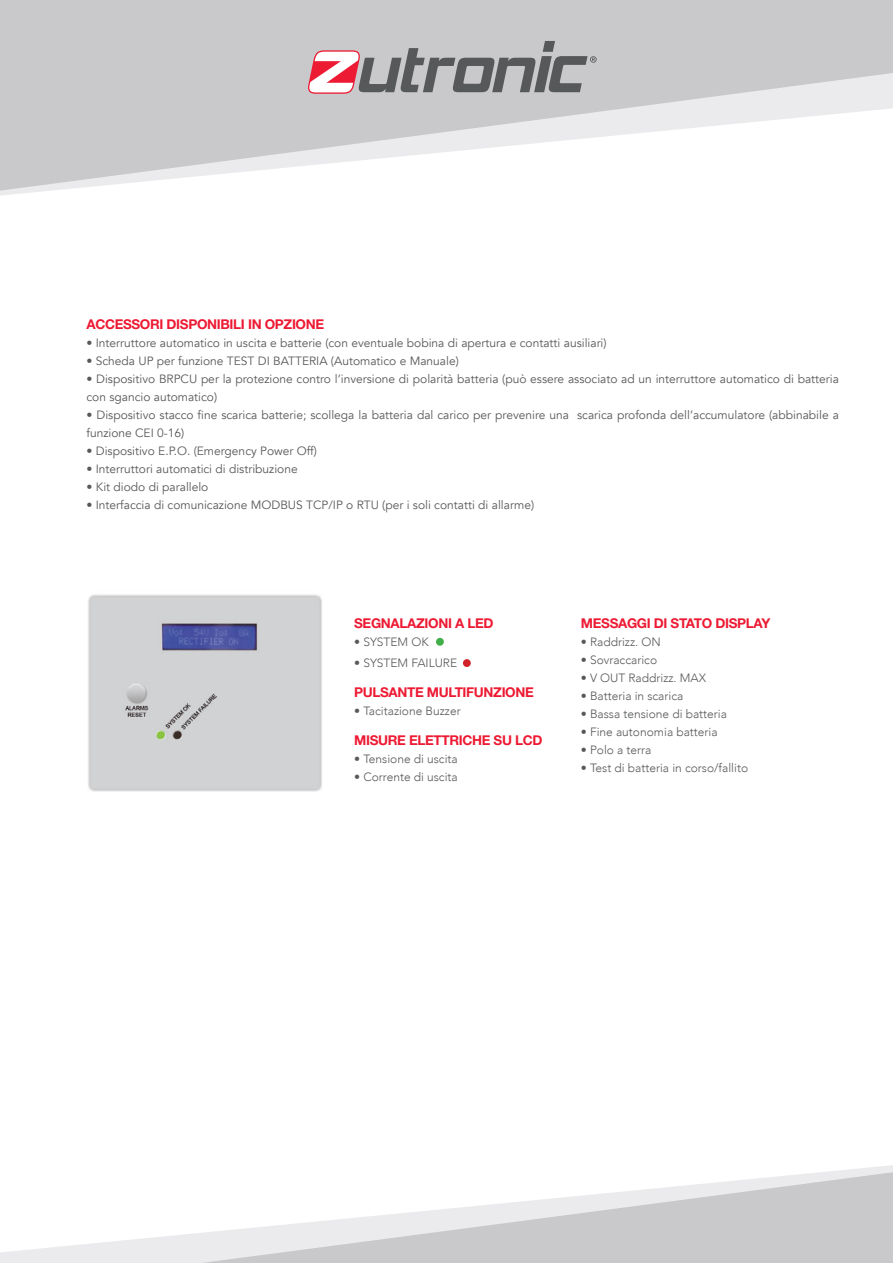
<style>
.page{position:relative;width:893px;height:1263px;background:#fff}
.page>*{position:absolute;margin:0;border:0;box-sizing:border-box;transform-origin:0 0}
.t1{font:700 13.5px "Helvetica Neue LT Std";letter-spacing:-.025em;color:#ed1a33}
.t2{font:12px/18px "Avenir";color:#57585a}
.t3{font:300 12px "Avenir";color:#57585a}
</style>
<div class="page">
<div style="left:436px;top:638px;width:8px;height:8px;background:#40ae49;border-radius:50%"></div>
<div style="left:463px;top:659px;width:8px;height:8px;background:#d1232a;border-radius:50%"></div>
<img style="left:88px;top:594px;width:234px;height:198px">
<svg style="left:0;top:1165px;width:893px;height:98px"></svg>
<svg style="left:201px;top:1172px;width:692px;height:91px"></svg>
<svg style="left:0;top:0;width:893px;height:191px;fill:#c9c9cc"></svg>
<svg style="left:308px;top:41px;width:289px;height:53px;background:#aba1a4"></svg>
<p class="t1" style="left:86px;top:315px;width:239px">ACCESSORI DISPONIBILI IN OPZIONE</p>
<p class="t2" style="left:86px;top:334px;width:522px">• Interruttore automatico in uscita e batterie (con eventuale bobina di apertura e contatti ausiliari)</p>
<p class="t2" style="left:86px;top:352px;width:374px">• Scheda UP per funzione TEST DI BATTERIA (Automatico e Manuale)</p>
<p class="t2" style="left:86px;top:370px;width:754px">• Dispositivo BRPCU per la protezione contro l’inversione di polarità batteria (può essere associato ad un interruttore automatico di batteria con sgancio automatico)</p>
<p class="t2" style="left:86px;top:406px;width:754px">• Dispositivo stacco fine scarica batterie; scollega la batteria dal carico per prevenire una scarica profonda dell’accumulatore (abbinabile a funzione CEI 0-16)</p>
<p class="t2" style="left:86px;top:442px;width:232px">• Dispositivo E.P.O. (Emergency Power Off)</p>
<p class="t2" style="left:86px;top:460px;width:213px">• Interruttori automatici di distribuzione</p>
<p class="t2" style="left:86px;top:478px;width:123px">• Kit diodo di parallelo</p>
<p class="t2" style="left:86px;top:496px;width:449px">• Interfaccia di comunicazione MODBUS TCP/IP o RTU (per i soli contatti di allarme)</p>
<p class="t1" style="left:354px;top:614px;width:141px">SEGNALAZIONI A LED</p>
<p class="t3" style="left:354px;top:634px;width:76px">• SYSTEM OK</p>
<p class="t3" style="left:354px;top:655px;width:104px">• SYSTEM FAILURE</p>
<p class="t1" style="left:354px;top:683px;width:181px">PULSANTE MULTIFUNZIONE</p>
<p class="t3" style="left:354px;top:703px;width:108px">• Tacitazione Buzzer</p>
<p class="t1" style="left:354px;top:731px;width:190px">MISURE ELETTRICHE SU LCD</p>
<p class="t3" style="left:354px;top:751px;width:105px">• Tensione di uscita</p>
<p class="t3" style="left:354px;top:769px;width:105px">• Corrente di uscita</p>
<p class="t1" style="left:581px;top:615px;width:191px">MESSAGGI DI STATO DISPLAY</p>
<p class="t3" style="left:581px;top:635px;width:81px">• Raddrizz. ON</p>
<p class="t3" style="left:581px;top:653px;width:78px">• Sovraccarico</p>
<p class="t3" style="left:581px;top:671px;width:127px">• V OUT Raddrizz. MAX</p>
<p class="t3" style="left:581px;top:689px;width:104px">• Batteria in scarica</p>
<p class="t3" style="left:581px;top:707px;width:148px">• Bassa tensione di batteria</p>
<p class="t3" style="left:581px;top:725px;width:138px">• Fine autonomia batteria</p>
<p class="t3" style="left:581px;top:743px;width:72px">• Polo a terra</p>
<p class="t3" style="left:581px;top:761px;width:169px">• Test di batteria in corso/fallito</p>
</div>
